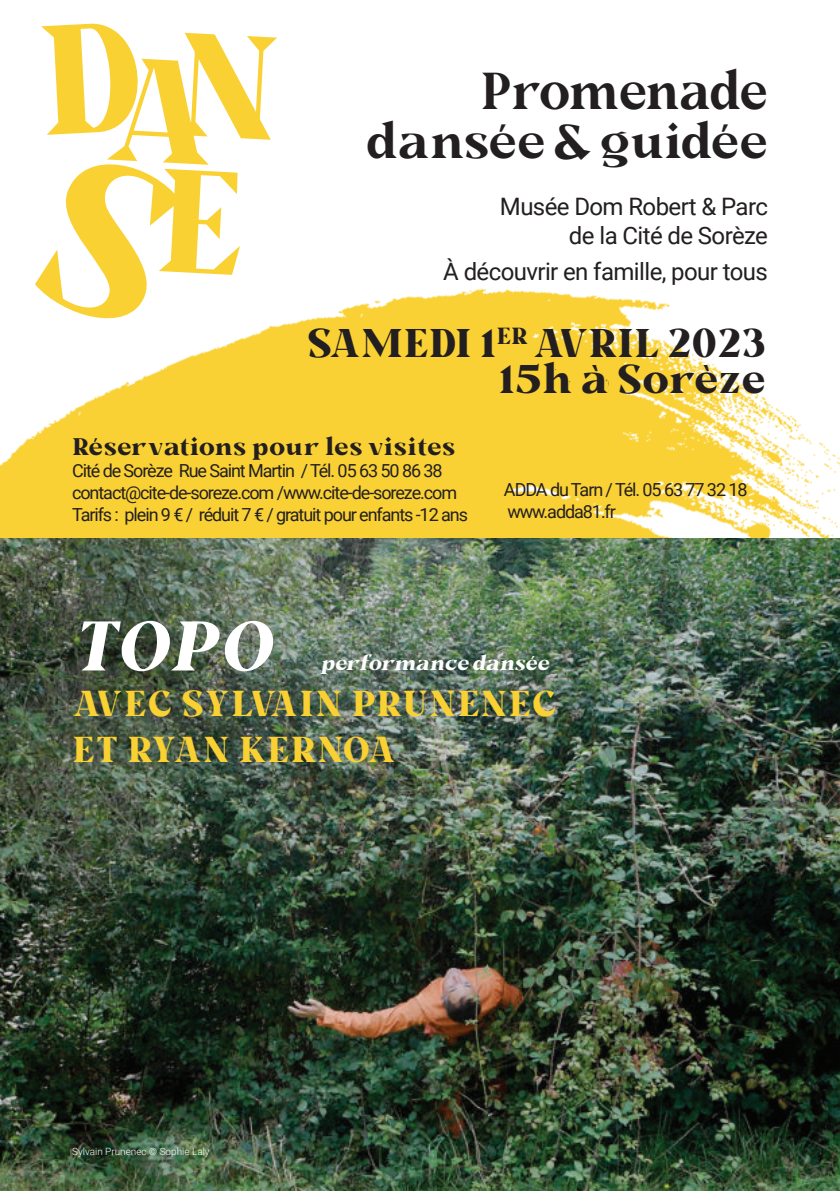
<style>
.page{position:relative;width:840px;height:1191px;background:#fff}
.page>*{position:absolute;margin:0;border:0;box-sizing:border-box;transform-origin:0 0}
.TITRE{font:italic 700 70px "Milkand Balls";color:#fff}
.accroche{font:600 51.8px "Milkand Balls";letter-spacing:-.055em;color:#231f20;scale:.93 1}
.accroche-2{font:600 48px "Milkand Balls";letter-spacing:-.02em;color:#231f20}
.t1{font:700 40px/36px "Milkand Balls";color:#231f20;text-align:right}
.Sous_titre{font:700 36px "Milkand Balls";letter-spacing:.015em;color:#fad133}
.accroche-3{font:24px/36px "Roboto";letter-spacing:-.025em;color:#231f20;text-align:right}
.Renseignements{font:700 24px "Milkand Balls";color:#231f20}
.TITRE-2{font:italic 700 20px "Milkand Balls";color:#fff}
.Mail{font:18px "Roboto";letter-spacing:-.06em;color:#231f20}
.t2{font:300 10px "Roboto";color:#fff}
</style>
<div class="page">
<img style="left:0;top:288px;width:839px;height:251px">
<img style="left:0;top:539px;width:839px;height:652px">
<svg style="left:592px;top:370px;width:17px;height:23px"></svg>
<svg style="left:567px;top:381px;width:3px;height:9px"></svg>
<svg style="left:551px;top:369px;width:6px;height:3px"></svg>
<svg style="left:579px;top:366px;width:5px;height:3px"></svg>
<svg style="left:657px;top:374px;width:3px;height:9px"></svg>
<svg style="left:35px;top:23px;width:242px;height:313px"></svg>
<p class="accroche" style="left:480px;top:50px;width:310px">Promenade</p>
<p class="accroche-2" style="left:366px;top:103px;width:403px">dansée &amp; guidée</p>
<p class="accroche-3" style="left:499px;top:188px;width:269px">Musée Dom Robert &amp; Parc</p>
<p class="accroche-3" style="left:443px;top:216px;width:326px">de la Cité de Sorèze<br>À découvrir en famille, pour tous</p>
<p class="t1" style="left:307px;top:323px;width:460px">SAMEDI 1<sup>ER</sup> AVRIL 2023<br>15h à Sorèze</p>
<p class="Renseignements" style="left:72px;top:427px;width:384px">Réservations pour les visites</p>
<p class="Mail" style="left:72px;top:458px;width:372px">Cité de Sorèze Rue Saint Martin / Tél. 05 63 50 86 38</p>
<p class="Mail" style="left:72px;top:480px;width:386px">contact@cite-de-soreze.com /www.cite-de-soreze.com</p>
<p class="Mail" style="left:72px;top:502px;width:397px">Tarifs : plein 9 € / réduit 7 € / gratuit pour enfants -12 ans</p>
<p class="Mail" style="left:503px;top:477px;width:245px">ADDA du Tarn / Tél. 05 63 77 32 18</p>
<p class="Mail" style="left:507px;top:499px;width:110px">www.adda81.fr</p>
<p class="TITRE" style="left:72px;top:590px;width:219px">TOPO</p>
<p class="TITRE-2" style="left:320px;top:647px;width:235px">performance dansée</p>
<p class="Sous_titre" style="left:72px;top:675px;width:486px">AVEC SYLVAIN PRUNENEC</p>
<p class="Sous_titre" style="left:72px;top:720px;width:325px">ET RYAN KERNOA</p>
<p class="t2" style="left:72px;top:1144px;width:139px">Sylvain Prunenec © Sophie Laly</p>
</div>
